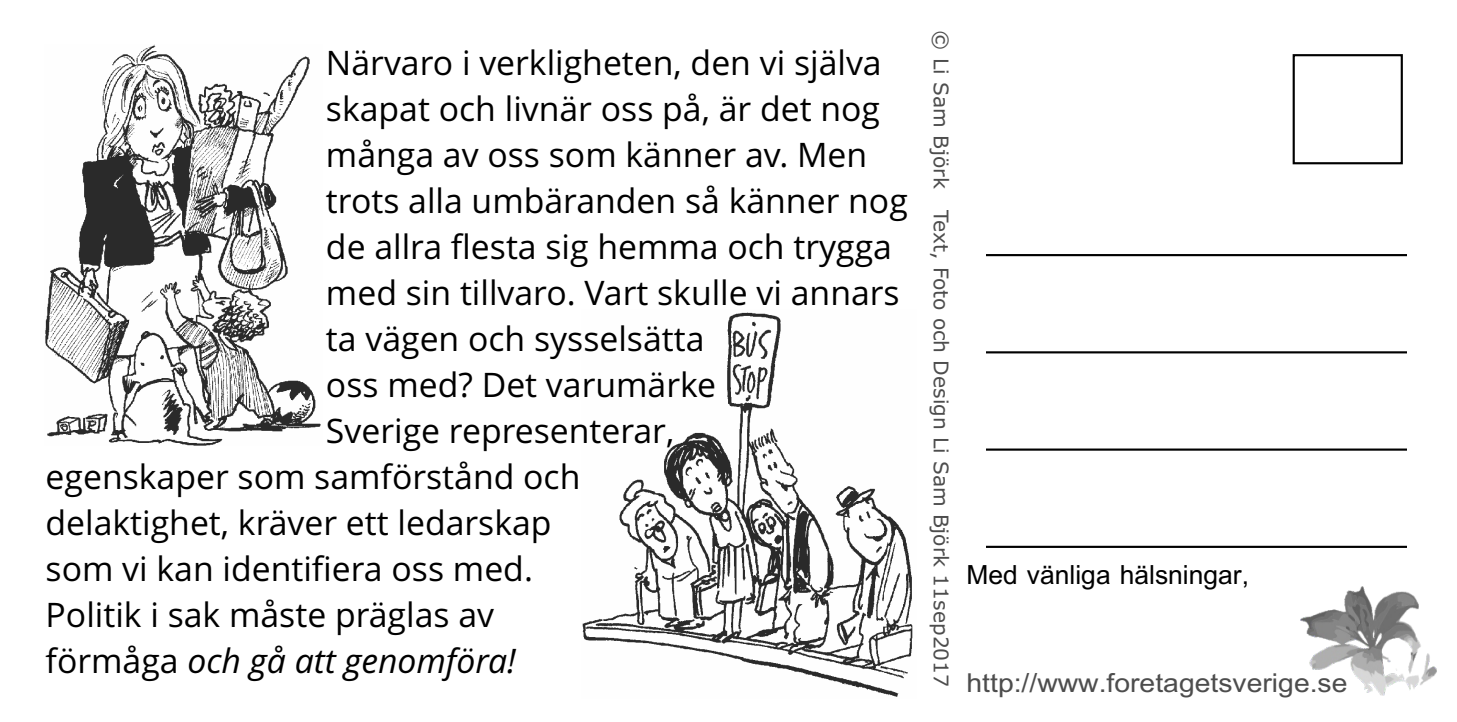
<style>
.page{position:relative;width:1457px;height:722px;background:#fff}
.page>*{position:absolute;margin:0;border:0;box-sizing:border-box;transform-origin:0 0}
.t1{font:40.5px "Browallia New";color:#000}
.t2{font:40.05px "Browallia New";color:#4d4d4d;scale:1.08 1}
.t3{font:33.75px/45.9px "Open Sans";color:#000}
.t4{font:20.25px "Verdana";color:#4d4d4d}
.s1{font-style:italic}
</style>
<div class="page">
<div style="left:979px;top:448px;width:434px;height:100px;border:2px solid #000"></div>
<div style="left:979px;top:254px;width:434px;height:99px;border:2px solid #000"></div>
<div style="left:974px;top:239px;width:11px;height:324px;background:#fff"></div>
<div style="left:1406px;top:239px;width:11px;height:324px;background:#fff"></div>
<div style="left:1292px;top:54px;width:110px;height:110px;border:2px solid #000"></div>
<img style="left:1300px;top:587px;width:135px;height:108px">
<img style="left:582px;top:312px;width:331px;height:385px">
<img style="left:45px;top:44px;width:276px;height:402px">
<p class="t3" style="left:326px;top:43px;width:583px">Närvaro i verkligheten, den vi själva skapat och livnär oss på, är det nog många av oss som känner av. Men trots alla umbäranden så känner nog de allra flesta sig hemma och trygga med sin tillvaro. Vart skulle vi annars ta vägen och sysselsätta<br>oss med? Det varumärke<br>Sverige representerar,</p>
<p class="t3" style="left:46px;top:457px;width:536px">egenskaper som samförstånd och delaktighet, kräver ett ledarskap som vi kan identifiera oss med.<br>Politik i sak måste präglas av förmåga <span class="s1">och gå att genomföra!</span></p>
<p class="t4" style="left:949px;top:30px;width:658px;rotate:90deg">© Li Sam Björk Text, Foto och Design Li Sam Björk 11sep2017</p>
<p class="t1" style="left:966px;top:550px;width:284px">Med vänliga hälsningar,</p>
<p class="t2" style="left:966px;top:658px;width:354px">http://www.foretagetsverige.se</p>
</div>
